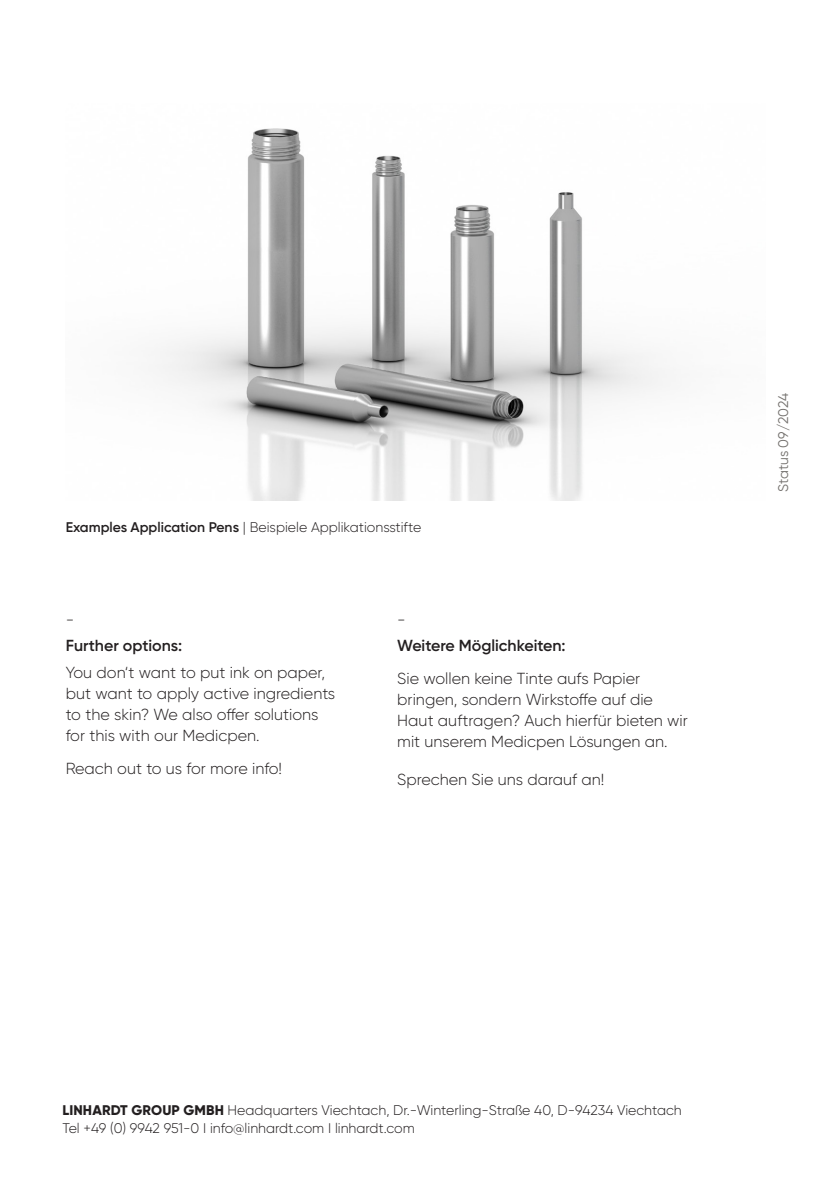
<style>
.page{position:relative;width:840px;height:1191px;background:#fff}
.page>*{position:absolute;margin:0;border:0;box-sizing:border-box;transform-origin:0 0}
.t1{font:300 16px/21px "Gilroy";color:#231f20}
.t2{font:600 16px "Gilroy";color:#231f20}
.t3{font:300 14px/18px "Gilroy";color:#231f20}
.t4{font:14px "Gilroy";letter-spacing:-.01em;color:#74716e}
.s1{font-weight:600}
.s2{font-weight:800}
</style>
<div class="page">
<img style="left:155px;top:128px;width:512px;height:372px">
<p class="t3" style="left:66px;top:518px;width:357px"><span class="s1">Examples Application Pens</span> | Beispiele Applikationsstifte</p>
<p class="t1" style="left:66px;top:608px;width:10px">-</p>
<p class="t2" style="left:66px;top:636px;width:118px">Further options:</p>
<p class="t1" style="left:66px;top:662px;width:271px">You don‘t want to put ink on paper, but want to apply active ingredients to the skin? We also offer solutions for this with our Medicpen.</p>
<p class="t1" style="left:66px;top:758px;width:218px">Reach out to us for more info!</p>
<p class="t1" style="left:397px;top:608px;width:10px">-</p>
<p class="t2" style="left:397px;top:636px;width:170px">Weitere Möglichkeiten:</p>
<p class="t1" style="left:397px;top:668px;width:292px">Sie wollen keine Tinte aufs Papier bringen, sondern Wirkstoffe auf die Haut auftragen? Auch hierfür bieten wir mit unserem Medicpen Lösungen an.</p>
<p class="t1" style="left:397px;top:769px;width:208px">Sprechen Sie uns darauf an!</p>
<p class="t4" style="left:774px;top:492px;width:101px;rotate:-90deg">Status 09/2024</p>
<p class="t3" style="left:62px;top:1100px;width:620px"><span class="s2">LINHARDT GROUP GMBH</span> Headquarters Viechtach, Dr.-Winterling-Straße 40, D-94234 Viechtach<br>Tel +49 (0) 9942 951-0 I info@linhardt.com I linhardt.com</p>
</div>
